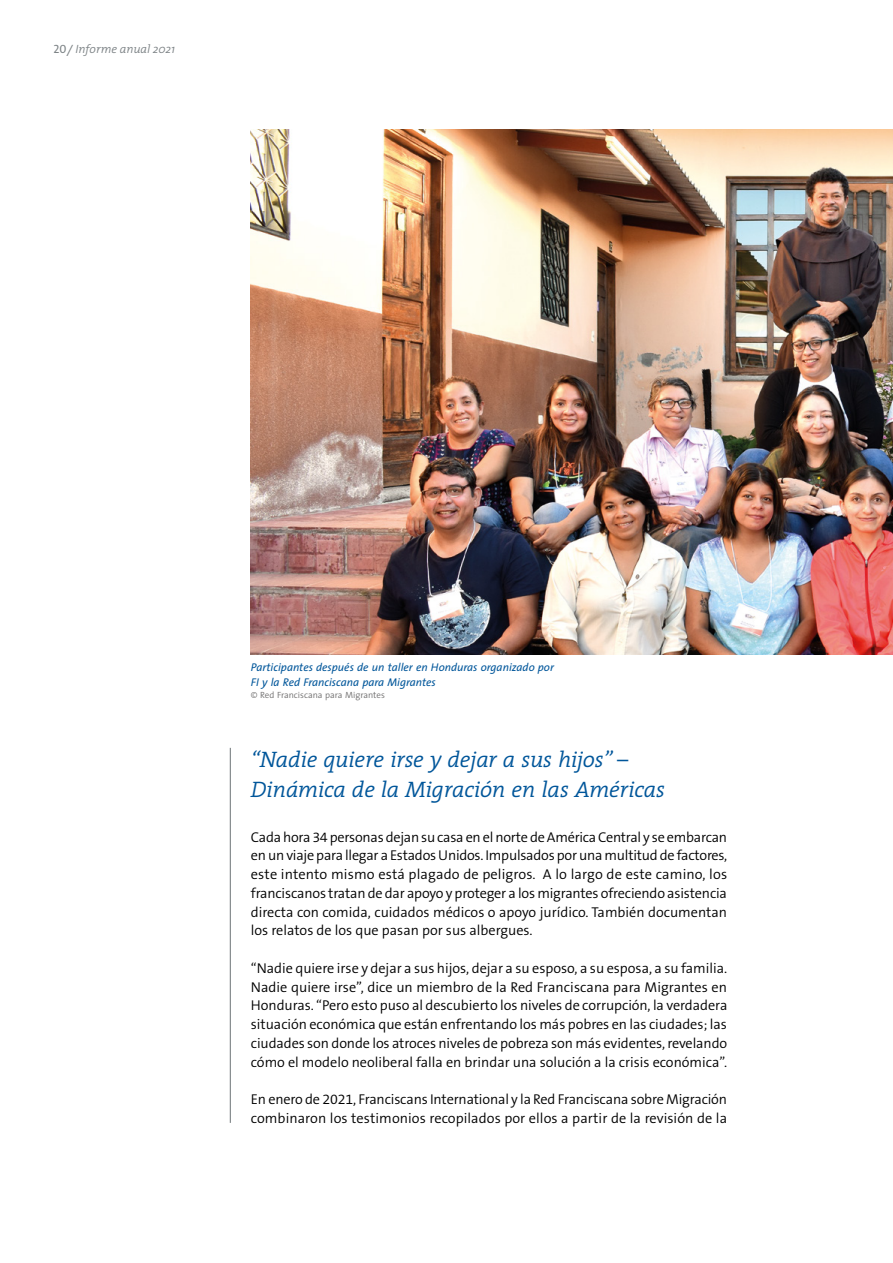
<style>
.page{position:relative;width:893px;height:1263px;background:#fff}
.page>*{position:absolute;margin:0;border:0;box-sizing:border-box;transform-origin:0 0}
.fi_17_head{font:italic 300 22.5px/30px "The Serif";letter-spacing:-.01em;color:#00569a}
.fi_17_fließtext_neu{font:300 14.25px/18.8px "The Sans B W4";color:#000;text-align:justify}
.t1{font:italic 300 12px "The Mix";color:#7d8386}
.fi_bildunterschrift{font:italic 11.25px/15px "The Sans";color:#00569a}
.bildnachweis_rechts{font:300 9px "The Sans";color:#706f6f}
.s1{font-family:"The Sans Caps";font-weight:400;font-style:normal}
.s2{font-size:16.5px}
</style>
<div class="page">
<hr style="left:230px;top:748px;width:1px;height:375px;background:#7d8386">
<img style="left:251px;top:129px;width:642px;height:525px">
<p class="t1" style="left:54px;top:39px;width:123px"><span class="s1">20</span><span class="s2">/</span> Informe anual 2021</p>
<p class="fi_bildunterschrift" style="left:251px;top:659px;width:305px">Participantes después de un taller en Honduras organizado por<br>FI y la Red Franciscana para Migrantes</p>
<p class="bildnachweis_rechts" style="left:251px;top:687px;width:136px">© Red Franciscana para Migrantes</p>
<p class="fi_17_head" style="left:251px;top:743px;width:416px">“Nadie quiere irse y dejar a sus hijos” –<br>Dinámica de la Migración en las Américas</p>
<p class="fi_17_fließtext_neu" style="left:251px;top:827px;width:478px">Cada hora 34 personas dejan su casa en el norte de América Central y se embarcan en un viaje para llegar a Estados Unidos. Impulsados por una multitud de factores, este intento mismo está plagado de peligros. A lo largo de este camino, los franciscanos tratan de dar apoyo y proteger a los migrantes ofreciendo asistencia directa con comida, cuidados médicos o apoyo jurídico. También documentan los relatos de los que pasan por sus albergues.</p>
<p class="fi_17_fließtext_neu" style="left:251px;top:959px;width:478px">“Nadie quiere irse y dejar a sus hijos, dejar a su esposo, a su esposa, a su familia.<br>Nadie quiere irse”, dice un miembro de la Red Franciscana para Migrantes en Honduras. “Pero esto puso al descubierto los niveles de corrupción, la verdadera situación económica que están enfrentando los más pobres en las ciudades; las ciudades son donde los atroces niveles de pobreza son más evidentes, revelando cómo el modelo neoliberal falla en brindar una solución a la crisis económica”.</p>
<p class="fi_17_fließtext_neu" style="left:251px;top:1090px;width:478px">En enero de 2021, Franciscans International y la Red Franciscana sobre Migración combinaron los testimonios recopilados por ellos a partir de la revisión de la</p>
</div>
